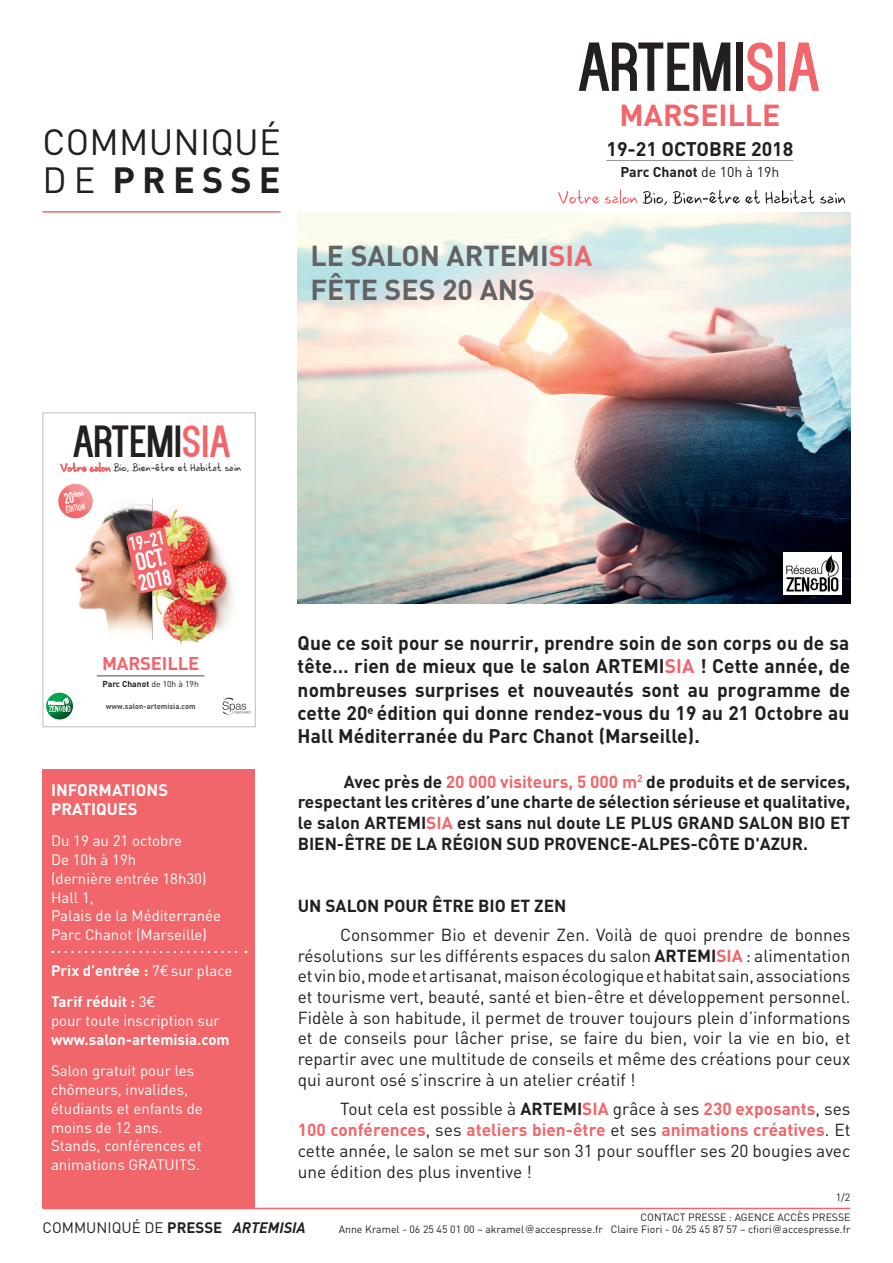
<style>
.page{position:relative;width:893px;height:1263px;background:#fff}
.page>*{position:absolute;margin:0;border:0;box-sizing:border-box;transform-origin:0 0}
.t1{font:45px "Kenzo";color:#231f20}
.t2{font:36px/37.7px "DIN";letter-spacing:.005em;color:#231f20}
.t3{font:700 30px "DIN";color:#f1666a}
.t4{font:700 28.5px/34.2px "DIN";color:#636366}
.t5{font:25.05px "DIN Engschrift Std";color:#fff}
.t6{font:22.65px "DIN Engschrift Std";color:#fff}
.t7{font:700 19.5px/23.4px "DIN";letter-spacing:.005em;color:#231f20;text-align:justify}
.t8{font:19.2px "DIN Engschrift Std";color:#fff}
.t9{font:700 18.45px "DIN Pro";letter-spacing:-.01em;color:#f1666a}
.t10{font:17.25px/20.7px "DIN";color:#231f20;text-align:justify}
.t11{font:700 17.25px/20.7px "DIN";color:#231f20;text-align:justify}
.t12{font:700 16.5px/18.8px "DIN";color:#fff}
.t13{font:15px/18.8px "DIN";color:#fff}
.t14{font:700 15px/31.5px "DIN";color:#fff}
.t15{font:15px "DIN";color:#231f20}
.t16{font:700 14.1px "DIN";color:#231f20}
.t17{font:10.5px/12.6px "DIN";color:#231f20;text-align:right}
.t18{font:10.2px "Lavos Handy";color:#231f20}
.t19{font:8.85px "DIN Engschrift Std";color:#fff;scale:.9 1}
.t20{font:8.7px "DIN Engschrift Std";color:#fff;scale:.9 1}
.t21{font:700 8.55px "DIN Pro";color:#231f20}
.t22{font:700 7.5px "DIN Pro";color:#4b4c4d}
.s1{font-weight:700}
.s2{font-weight:400}
.s3{color:#f1666a}
.s4{font-size:14.85px}
.s5{font-family:"Euro Mono";font-weight:400;font-size:15.75px}
.s6{font-weight:700;color:#f1666a}
.s7{font-weight:700;font-style:italic}
.s8{font-family:"Univers LT Std"}
</style>
<div class="page">
<div style="left:43px;top:770px;width:212px;height:438px;background:#f1666a"></div>
<svg style="left:59px;top:951px;width:187px;height:2px"></svg>
<hr style="left:43px;top:1208px;width:807px;height:1px;background:#f1666a">
<hr style="left:97px;top:676px;width:107px;height:1px;background:#4b4c4d">
<svg style="left:222px;top:697px;width:29px;height:18px"></svg>
<svg style="left:60px;top:462px;width:50px;height:10px"></svg>
<svg style="left:46px;top:693px;width:27px;height:26px"></svg>
<svg style="left:49px;top:697px;width:21px;height:15px"></svg>
<img style="left:67px;top:498px;width:166px;height:147px">
<img style="left:125px;top:527px;width:52px;height:67px">
<svg style="left:58px;top:484px;width:35px;height:34px"></svg>
<svg style="left:66px;top:484px;width:27px;height:28px"></svg>
<div style="left:43px;top:412px;width:213px;height:315px;border:1px solid #bcbdc0"></div>
<img style="left:298px;top:213px;width:552px;height:391px">
<hr style="left:43px;top:211px;width:238px;height:2px;background:#f1666a">
<div style="left:783px;top:553px;width:58px;height:42px;background:#fff"></div>
<img style="left:786px;top:555px;width:53px;height:37px">
<hr style="left:606px;top:160px;width:187px;height:1px;background:#939598">
<svg style="left:579px;top:43px;width:151px;height:48px"></svg>
<div style="left:736px;top:43px;width:7px;height:48px;background:#231f20"></div>
<svg style="left:747px;top:43px;width:25px;height:48px"></svg>
<div style="left:778px;top:43px;width:6px;height:48px;background:#f1666a"></div>
<svg style="left:788px;top:43px;width:31px;height:48px"></svg>
<svg style="left:558px;top:190px;width:41px;height:14px"></svg>
<svg style="left:605px;top:189px;width:32px;height:15px"></svg>
<svg style="left:643px;top:190px;width:117px;height:15px"></svg>
<svg style="left:766px;top:190px;width:79px;height:14px"></svg>
<h2 class="t2" style="left:43px;top:123px;width:240px">COMMUNIQUÉ<br>DE <span class="s1">PRESSE</span></h2>
<h3 class="t3" style="left:619px;top:96px;width:162px">MARSEILLE</h3>
<p class="t7" style="left:606px;top:136px;width:189px">19-21 OCTOBRE 2018</p>
<p class="t16" style="left:620px;top:163px;width:160px">Parc Chanot <span class="s2">de 10h à 19h</span></p>
<h3 class="t4" style="left:310px;top:237px;width:284px">LE SALON ARTEMI<span class="s3">SIA<br></span>FÊTE SES 20 ANS</h3>
<h1 class="t1" style="left:72px;top:415px;width:161px">ARTEMI<span class="s3">SIA</span></h1>
<p class="t20" style="left:63px;top:491px;width:24px;rotate:-10deg"><span class="s4">20</span>ème</p>
<p class="t19" style="left:65px;top:504px;width:23px;rotate:-10deg">ÉDITION</p>
<p class="t18" style="left:60px;top:461px;width:182px"><span class="s3">Votre salon</span> Bio, Bien-être et Habitat sain</p>
<p class="t8" style="left:127px;top:534px;width:37px;rotate:-12deg">19-21</p>
<h3 class="t5" style="left:132px;top:548px;width:32px;rotate:-12deg">OCT.</h3>
<h3 class="t6" style="left:136px;top:570px;width:34px;rotate:-12deg">2018</h3>
<p class="t9" style="left:102px;top:651px;width:99px">MARSEILLE</p>
<p class="t21" style="left:103px;top:678px;width:98px">Parc Chanot <span class="s2">de 10h à 19h</span></p>
<p class="t22" style="left:106px;top:701px;width:91px">www.salon-artemisia.com</p>
<p class="t12" style="left:51px;top:780px;width:119px">INFORMATIONS<br>PRATIQUES</p>
<p class="t13" style="left:51px;top:831px;width:172px">Du 19 au 21 octobre<br>De 10h à 19h<br>(dernière entrée 18h30)<br>Hall 1,<br>Palais de la Méditerranée<br>Parc Chanot (Marseille)</p>
<p class="t14" style="left:51px;top:954px;width:183px">Prix d’entrée : <span class="s2">7</span><span class="s5">€</span> <span class="s2">sur place<br></span>Tarif réduit : <span class="s2">3</span><span class="s5">€</span></p>
<p class="t13" style="left:51px;top:1011px;width:170px">pour toute inscription sur</p>
<p class="t14" style="left:51px;top:1023px;width:180px">www.salon-artemisia.com</p>
<p class="t13" style="left:51px;top:1061px;width:153px">Salon gratuit pour les chômeurs, invalides, étudiants et enfants de moins de 12 ans.<br>Stands, conférences et animations GRATUITS.</p>
<p class="t7" style="left:298px;top:630px;width:554px">Que ce soit pour se nourrir, prendre soin de son corps ou de sa tête… rien de mieux que le salon ARTEMI<span class="s3">SIA</span> ! Cette année, de nombreuses surprises et nouveautés sont au programme de cette 20<sup>e</sup> édition qui donne rendez-vous du 19 au 21 Octobre au Hall Méditerranée du Parc Chanot (Marseille).</p>
<p class="t11" style="left:298px;top:770px;width:554px;text-indent:46px">Avec près de <span class="s3">20 000 visiteurs, 5 000 m</span><sup>2</sup> de produits et de services, respectant les critères d’une charte de sélection sérieuse et qualitative, le salon ARTEMI<span class="s3">SIA</span> est sans nul doute LE PLUS GRAND SALON BIO ET BIEN-ÊTRE DE LA RÉGION SUD PROVENCE-ALPES-CÔTE D'AZUR.</p>
<p class="t11" style="left:298px;top:894px;width:270px">UN SALON POUR ÊTRE BIO ET ZEN</p>
<p class="t10" style="left:298px;top:924px;width:554px;text-indent:43px">Consommer Bio et devenir Zen. Voilà de quoi prendre de bonnes résolutions sur les différents espaces du salon <span class="s1">ARTEMI</span><span class="s6">SIA</span> : alimentation et vin bio, mode et artisanat, maison écologique et habitat sain, associations et tourisme vert, beauté, santé et bien-être et développement personnel.<br>Fidèle à son habitude, il permet de trouver toujours plein d’informations et de conseils pour lâcher prise, se faire du bien, voir la vie en bio, et repartir avec une multitude de conseils et même des créations pour ceux qui auront osé s’inscrire à un atelier créatif !</p>
<p class="t10" style="left:298px;top:1098px;width:554px;text-indent:43px">Tout cela est possible à <span class="s1">ARTEMI</span><span class="s6">SIA</span> grâce à ses <span class="s6">230 exposants</span>, ses <span class="s6">100 conférences</span>, ses <span class="s6">ateliers bien-être</span> et ses <span class="s6">animations créatives</span>. Et cette année, le salon se met sur son 31 pour souffler ses 20 bougies avec une édition des plus inventive !</p>
<p class="t17" style="left:836px;top:1191px;width:16px">1/2</p>
<p class="t15" style="left:43px;top:1218px;width:265px">COMMUNIQUÉ DE <span class="s1">PRESSE</span> <span class="s7">ARTEMISIA</span></p>
<p class="t17" style="left:339px;top:1210px;width:513px">CONTACT PRESSE : AGENCE ACCÈS PRESSE<br>Anne Kramel - 06 25 45 01 00 – akramel<span class="s8">@</span>accespresse.fr Claire Fiori - 06 25 45 87 57 – cfiori<span class="s8">@</span>accespresse.fr</p>
</div>
